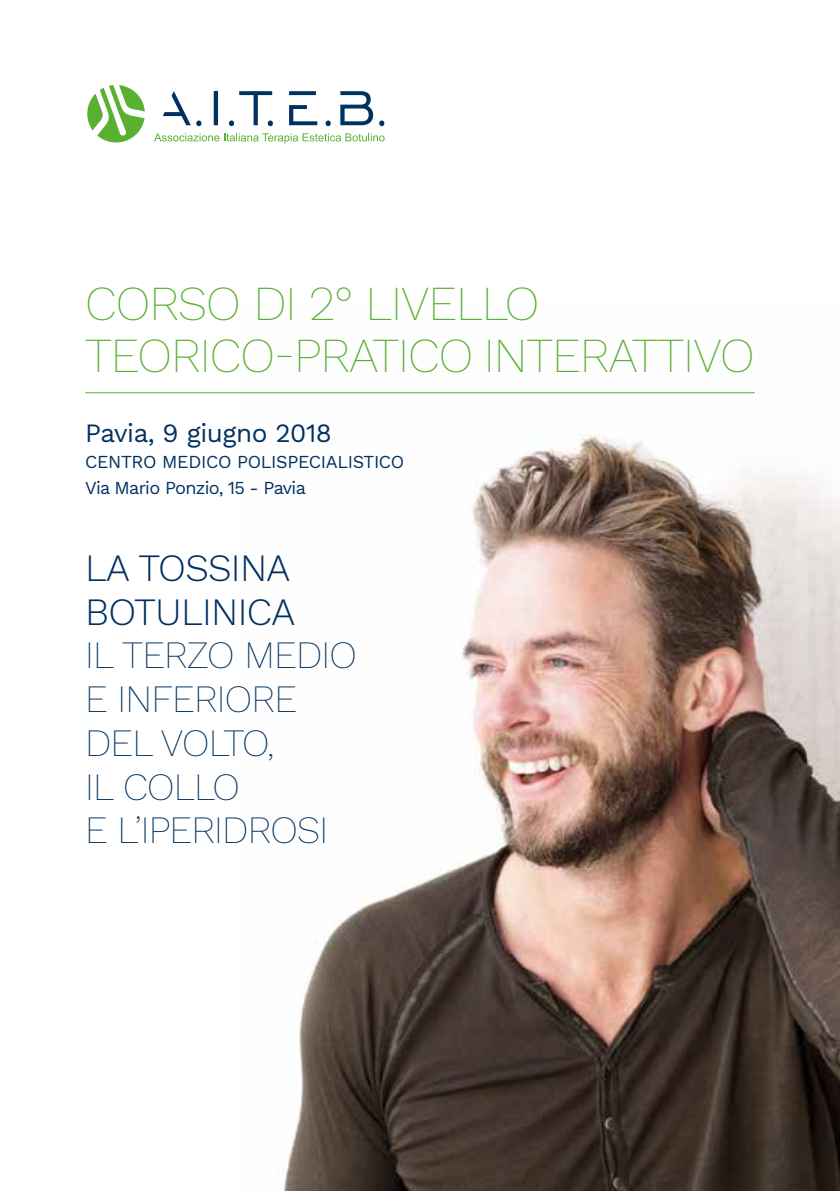
<style>
.page{position:relative;width:840px;height:1191px;background:#fff}
.page>*{position:absolute;margin:0;border:0;box-sizing:border-box;transform-origin:0 0}
.t1{font:200 48px/52px "Work Sans";letter-spacing:-.02em;color:#5ab031}
.t2{font:200 38px/43.6px "Work Sans";letter-spacing:-.02em;color:#003160}
.t3{font:300 38px/43.8px "Work Sans";letter-spacing:-.02em;color:#003160}
.t4{font:26px "Work Sans";letter-spacing:-.02em;color:#003160}
.t5{font:18px/25.6px "Work Sans";letter-spacing:-.02em;color:#003160}
</style>
<div class="page">
<img style="left:234px;top:392px;width:605px;height:799px">
<svg style="left:154px;top:133px;width:230px;height:11px"></svg>
<svg style="left:163px;top:91px;width:221px;height:35px"></svg>
<svg style="left:87px;top:85px;width:58px;height:58px"></svg>
<hr style="left:85px;top:392px;width:669px;height:1px;background:#5ab031">
<h1 class="t1" style="left:85px;top:280px;width:670px">CORSO DI 2° LIVELLO<br>TEORICO-PRATICO INTERATTIVO</h1>
<h3 class="t4" style="left:85px;top:418px;width:248px">Pavia, 9 giugno 2018</h3>
<p class="t5" style="left:85px;top:450px;width:320px">CENTRO MEDICO POLISPECIALISTICO<br>Via Mario Ponzio, 15 - Pavia</p>
<h2 class="t3" style="left:85px;top:548px;width:211px">LA TOSSINA<br>BOTULINICA</h2>
<h2 class="t2" style="left:85px;top:635px;width:273px">IL TERZO MEDIO<br>E INFERIORE<br>DEL VOLTO,<br>IL COLLO<br>E L’IPERIDROSI</h2>
</div>
